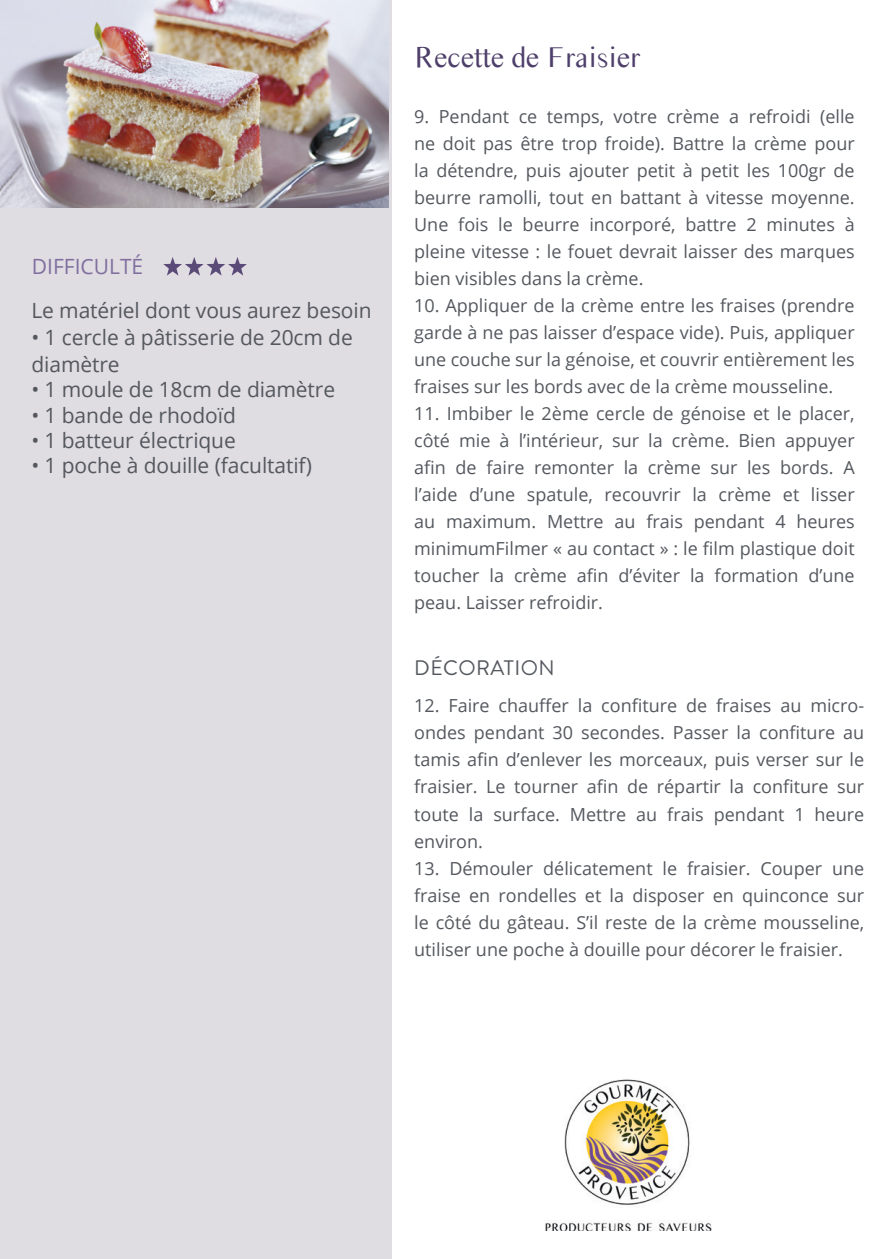
<style>
.page{position:relative;width:893px;height:1259px;background:#fff}
.page>*{position:absolute;margin:0;border:0;box-sizing:border-box;transform-origin:0 0}
.t1{font:30px "Times Sans Serif";color:#4e3f6a}
.t2{font:21px/27px "Open Sans";letter-spacing:-.005em;color:#54585e}
.t3{font:21px "Open Sans";color:#806f9e}
.t4{font:21px "Brandon Grotesque";letter-spacing:.02em;color:#54585e}
.t5{font:18px/27px "Open Sans";color:#54585e;text-align:justify}
</style>
<div class="page">
<div style="left:0;top:0;width:391px;height:1259px;background:#dfdce2"></div>
<svg style="left:163px;top:257px;width:84px;height:19px"></svg>
<img style="left:545px;top:1079px;width:166px;height:152px">
<img style="left:0;top:0;width:389px;height:208px">
<p class="t3" style="left:32px;top:252px;width:113px">DIFFICULTÉ</p>
<p class="t2" style="left:31px;top:296px;width:342px">Le matériel dont vous aurez besoin</p>
<p class="t2" style="left:31px;top:323px;width:323px">• 1 cercle à pâtisserie de 20cm de diamètre</p>
<p class="t2" style="left:31px;top:376px;width:305px">• 1 moule de 18cm de diamètre</p>
<p class="t2" style="left:31px;top:401px;width:206px">• 1 bande de rhodoïd</p>
<p class="t2" style="left:31px;top:426px;width:206px">• 1 batteur électrique</p>
<p class="t2" style="left:31px;top:451px;width:282px">• 1 poche à douille (facultatif)</p>
<p class="t1" style="left:414px;top:37px;width:227px">Recette de Fraisier</p>
<p class="t5" style="left:414px;top:102px;width:442px">9. Pendant ce temps, votre crème a refroidi (elle ne doit pas être trop froide). Battre la crème pour la détendre, puis ajouter petit à petit les 100gr de beurre ramolli, tout en battant à vitesse moyenne.<br>Une fois le beurre incorporé, battre 2 minutes à pleine vitesse : le fouet devrait laisser des marques bien visibles dans la crème.</p>
<p class="t5" style="left:414px;top:291px;width:442px">10. Appliquer de la crème entre les fraises (prendre garde à ne pas laisser d’espace vide). Puis, appliquer une couche sur la génoise, et couvrir entièrement les fraises sur les bords avec de la crème mousseline.</p>
<p class="t5" style="left:414px;top:399px;width:442px">11. Imbiber le 2ème cercle de génoise et le placer, côté mie à l’intérieur, sur la crème. Bien appuyer afin de faire remonter la crème sur les bords. A l’aide d’une spatule, recouvrir la crème et lisser au maximum. Mettre au frais pendant 4 heures minimumFilmer « au contact » : le film plastique doit toucher la crème afin d’éviter la formation d’une peau. Laisser refroidir.</p>
<p class="t4" style="left:414px;top:653px;width:142px">DÉCORATION</p>
<p class="t5" style="left:414px;top:692px;width:452px">12. Faire chauffer la confiture de fraises au micro&shy;ondes pendant 30 secondes. Passer la confiture au tamis afin d’enlever les morceaux, puis verser sur le fraisier. Le tourner afin de répartir la confiture sur toute la surface. Mettre au frais pendant 1 heure environ.</p>
<p class="t5" style="left:414px;top:854px;width:452px">13. Démouler délicatement le fraisier. Couper une fraise en rondelles et la disposer en quinconce sur le côté du gâteau. S’il reste de la crème mousseline, utiliser une poche à douille pour décorer le fraisier.</p>
</div>
